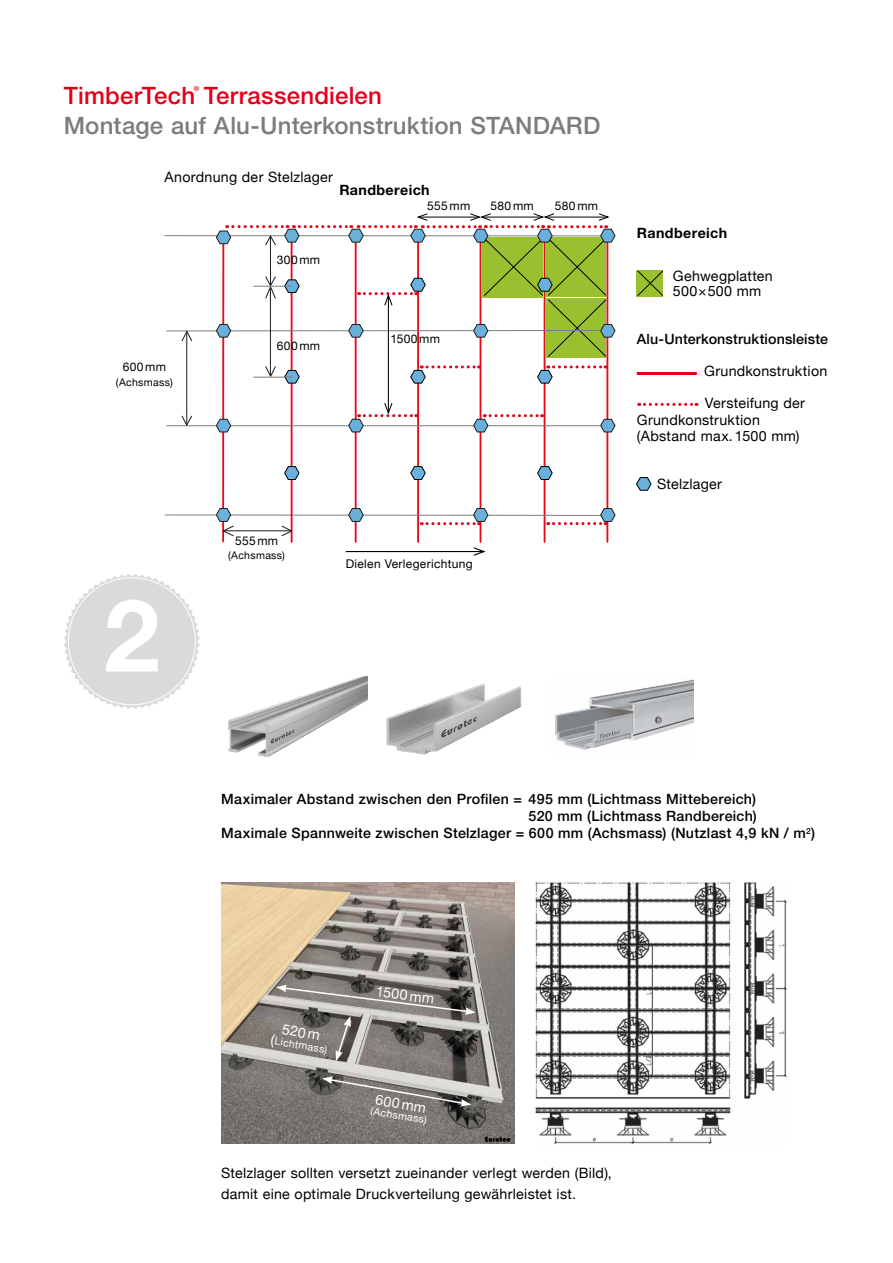
<style>
.page{position:relative;width:893px;height:1263px;background:#fff}
.page>*{position:absolute;margin:0;border:0;box-sizing:border-box;transform-origin:0 0}
.t1{font:700 100.8px "Helvetica Neue LT";color:#fff}
.t2{font:500 24px "Helvetica Neue LT";letter-spacing:.01em;color:#7b7c7e}
.t3{font:500 24px "Helvetica Neue LT";letter-spacing:.01em;color:#e2001a}
.t4{font:14.25px/16.5px "Helvetica Neue";letter-spacing:.02em;color:#000}
.t5{font:500 14.25px "Helvetica Neue LT";letter-spacing:.02em;color:#000}
.t6{font:700 14.25px "Helvetica Neue LT";letter-spacing:.03em;color:#000}
.t7{font:14.25px "Helvetica Neue";color:#fff}
.t8{font:12px "Helvetica Neue";letter-spacing:.025em;color:#000}
.t9{font:10.5px "Helvetica Neue";color:#fff}
.t10{font:10.5px "Helvetica Neue";letter-spacing:.03em;color:#000}
.t11{font:500 7.05px "Helvetica Neue LT";color:#e2001a}
.s1{font-size:14.25px}
</style>
<div class="page">
<img style="left:386px;top:683px;width:136px;height:72px">
<img style="left:228px;top:677px;width:139px;height:80px">
<svg style="left:64px;top:574px;width:136px;height:135px"></svg>
<svg style="left:637px;top:270px;width:26px;height:26px"></svg>
<svg style="left:639px;top:403px;width:58px;height:3px"></svg>
<hr style="left:637px;top:372px;width:60px;height:3px;background:#e2001a">
<hr style="left:355px;top:236px;width:2px;height:306px;background:#e10e1a">
<hr style="left:417px;top:236px;width:2px;height:306px;background:#e10e1a">
<hr style="left:480px;top:236px;width:1px;height:306px;background:#e10e1a">
<hr style="left:544px;top:236px;width:1px;height:306px;background:#e10e1a">
<hr style="left:165px;top:515px;width:450px;height:1px;background:#7c7c7b">
<hr style="left:291px;top:236px;width:2px;height:306px;background:#e10e1a">
<hr style="left:165px;top:235px;width:450px;height:1px;background:#7c7c7b">
<hr style="left:167px;top:425px;width:448px;height:1px;background:#7c7c7b">
<hr style="left:222px;top:235px;width:2px;height:306px;background:#e10e1a">
<hr style="left:167px;top:330px;width:448px;height:1px;background:#7c7c7b">
<svg style="left:181px;top:330px;width:12px;height:97px"></svg>
<svg style="left:216px;top:418px;width:15px;height:15px"></svg>
<svg style="left:410px;top:466px;width:16px;height:14px"></svg>
<svg style="left:537px;top:466px;width:16px;height:14px"></svg>
<svg style="left:284px;top:466px;width:16px;height:14px"></svg>
<svg style="left:216px;top:508px;width:78px;height:29px"></svg>
<svg style="left:348px;top:508px;width:16px;height:14px"></svg>
<hr style="left:606px;top:236px;width:2px;height:306px;background:#e10e1a">
<svg style="left:600px;top:418px;width:16px;height:15px"></svg>
<svg style="left:636px;top:477px;width:16px;height:14px"></svg>
<hr style="left:388px;top:295px;width:1px;height:118px;background:#000">
<hr style="left:346px;top:551px;width:138px;height:1px;background:#000">
<svg style="left:472px;top:547px;width:14px;height:9px"></svg>
<svg style="left:348px;top:402px;width:69px;height:31px"></svg>
<svg style="left:473px;top:414px;width:70px;height:19px"></svg>
<svg style="left:216px;top:213px;width:400px;height:171px"></svg>
<svg style="left:421px;top:508px;width:68px;height:17px"></svg>
<svg style="left:548px;top:508px;width:68px;height:17px"></svg>
<img style="left:536px;top:882px;width:251px;height:263px">
<img style="left:221px;top:883px;width:293px;height:260px">
<svg style="left:322px;top:1076px;width:149px;height:30px;background:#918f8b"></svg>
<svg style="left:276px;top:985px;width:200px;height:76px;background:#84807d"></svg>
<img style="left:555px;top:679px;width:138px;height:71px">
<p class="t11" style="left:194px;top:84px;width:7px">®</p>
<h2 class="t2" style="left:64px;top:111px;width:538px">Montage auf Alu-Unterkonstruktion STANDARD</h2>
<h2 class="t3" style="left:64px;top:81px;width:320px">TimberTech Terrassendielen</h2>
<p class="t4" style="left:165px;top:170px;width:170px">Anordnung der Stelzlager</p>
<p class="t6" style="left:339px;top:181px;width:92px">Randbereich</p>
<p class="t8" style="left:123px;top:358px;width:45px">600mm</p>
<p class="t10" style="left:116px;top:374px;width:58px">(Achsmass)</p>
<h1 class="t1" style="left:104px;top:573px;width:58px">2</h1>
<p class="t8" style="left:277px;top:251px;width:45px">300 mm</p>
<p class="t8" style="left:277px;top:337px;width:45px">600mm</p>
<p class="t8" style="left:427px;top:197px;width:45px">555 mm</p>
<p class="t8" style="left:491px;top:197px;width:45px">580 mm</p>
<p class="t8" style="left:555px;top:197px;width:45px">580 mm</p>
<p class="t8" style="left:390px;top:330px;width:51px">1500 mm</p>
<p class="t8" style="left:235px;top:532px;width:45px">555 mm</p>
<p class="t10" style="left:228px;top:547px;width:58px">(Achsmass)</p>
<p class="t8" style="left:346px;top:555px;width:128px">Dielen Verlegerichtung</p>
<p class="t6" style="left:637px;top:224px;width:92px">Randbereich</p>
<p class="t4" style="left:673px;top:269px;width:101px;line-height:15px">Gehwegplatten<br>500×500 mm</p>
<p class="t5" style="left:637px;top:330px;width:193px">Alu-Unterkonstruktionsleiste</p>
<p class="t4" style="left:704px;top:364px;width:125px">Grundkonstruktion</p>
<p class="t4" style="left:637px;top:396px;width:170px;text-indent:68px">Versteifung der<br>Grundkonstruktion (Abstand max. 1500 mm)</p>
<p class="t4" style="left:657px;top:476px;width:66px">Stelzlager</p>
<p class="t5" style="left:221px;top:790px;width:536px">Maximaler Abstand zwischen den Profilen = 495 mm (Lichtmass Mittebereich)</p>
<p class="t5" style="left:529px;top:807px;width:230px">520 mm (Lichtmass Randbereich)</p>
<p class="t5" style="left:221px;top:825px;width:595px">Maximale Spannweite zwischen Stelzlager = 600 mm (Achsmass) (Nutzlast 4,9 kN / m<sup>2</sup>)</p>
<p class="t7" style="left:284px;top:1019px;width:40px;rotate:10deg">520 m</p>
<p class="t9" style="left:272px;top:1032px;width:59px;rotate:10deg"><span class="s1">(</span>Lichtmass)</p>
<p class="t7" style="left:377px;top:981px;width:60px;rotate:7deg">1500 mm</p>
<p class="t7" style="left:377px;top:1089px;width:53px;rotate:10deg">600 mm</p>
<p class="t9" style="left:372px;top:1103px;width:58px;rotate:10deg">(Achsmass)</p>
<p class="t4" style="left:221px;top:1163px;width:392px;line-height:21px">Stelzlager sollten versetzt zueinander verlegt werden (Bild), damit eine optimale Druckverteilung gewährleistet ist.</p>
</div>
